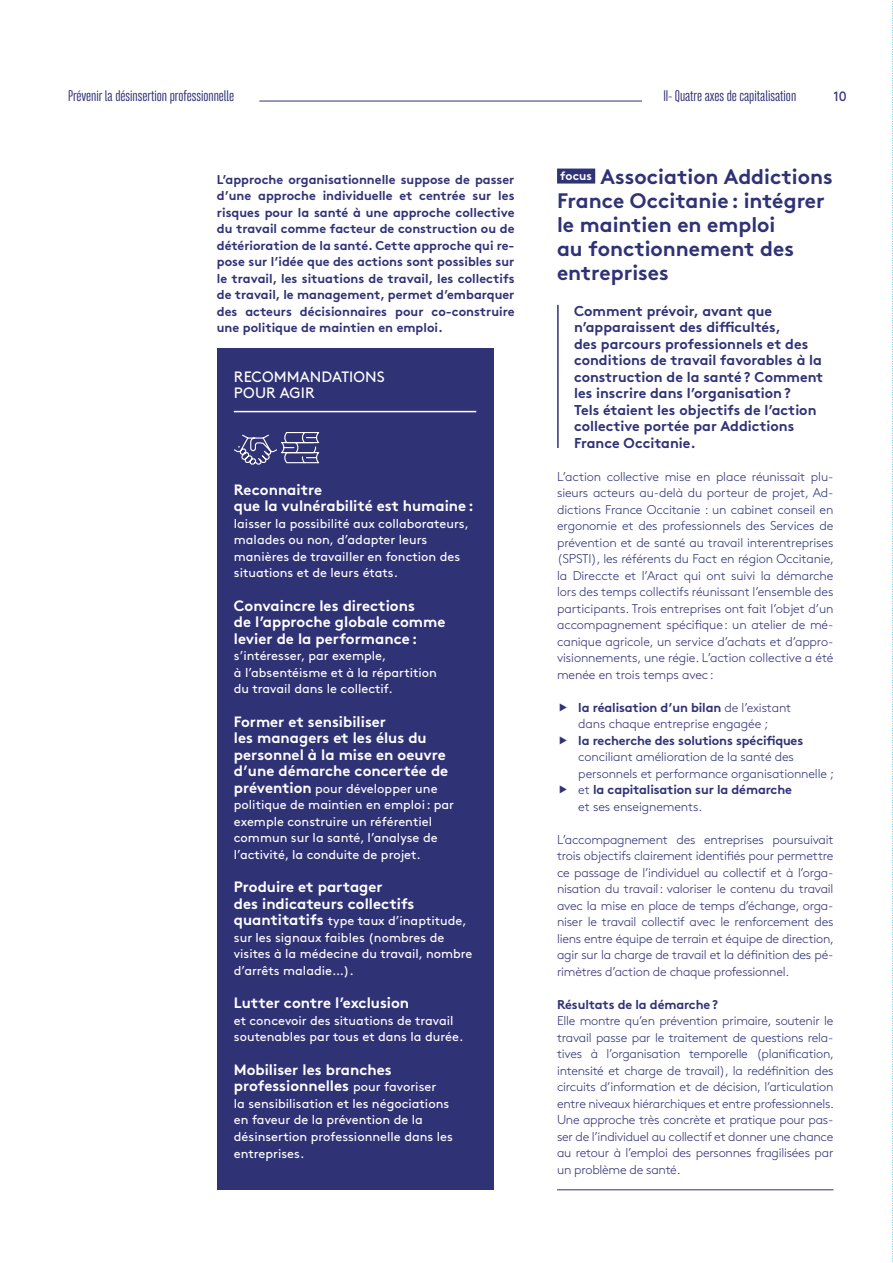
<style>
.page{position:relative;width:893px;height:1263px;background:#fff}
.page>*{position:absolute;margin:0;border:0;box-sizing:border-box;transform-origin:0 0}
.Titre_N1_Focus{font:700 21px/24px "Brown Std";color:#303276}
.Intertitre_EB{font:700 15px/16.5px "Brown Std";color:#fff}
.Titre_N1_EB{font:15px/16.5px "Brown Std";letter-spacing:.01em;color:#fff}
.Chapô_Focus{font:700 14.25px/16.5px "Brown Std";color:#303276}
.t1{font:13.5px "Bw Stretch";color:#303276}
.t2{font:13.5px "Brown Std";color:#303276}
.Texte_courant_Focus{font:300 12.75px/16.5px "Brown Std";letter-spacing:-.01em;color:#303276;text-align:justify}
.Intertitre_EB-2{font:12.75px/16.5px "Brown Std";color:#fff}
.Texte_courant{font:700 12.75px/16.5px "Brown Std";color:#303276;text-align:justify}
.Intertire_Focus{font:700 12.75px "Brown Std";letter-spacing:-.01em;color:#303276}
.s1{font-weight:700;font-size:15px}
.s2{font-weight:400;font-size:12.75px}
.s3{font-weight:700}
.s4{font-weight:300}
</style>
<div class="page">
<svg style="left:892px;top:1px;width:1px;height:1262px"></svg>
<hr style="left:259px;top:101px;width:383px;height:1px;background:#303276">
<div style="left:217px;top:349px;width:276px;height:841px;background:#303276"></div>
<hr style="left:234px;top:411px;width:242px;height:1px;background:#fff">
<svg style="left:234px;top:432px;width:86px;height:33px"></svg>
<div style="left:557px;top:169px;width:38px;height:15px;background:#303276"></div>
<hr style="left:557px;top:305px;width:2px;height:143px;background:#303276">
<hr style="left:557px;top:1189px;width:276px;height:1px;background:#303276">
<p class="t1" style="left:68px;top:88px;width:168px">Prévenir la désinsertion professionnelle</p>
<p class="t1" style="left:663px;top:87px;width:134px">II- Quatre axes de capitalisation</p>
<p class="t2" style="left:833px;top:89px;width:15px">10</p>
<p class="Texte_courant" style="left:217px;top:171px;width:299px">L’approche organisationnelle suppose de passer d’une approche individuelle et centrée sur les risques pour la santé à une approche collective du travail comme facteur de construction ou de détérioration de la santé. Cette approche qui re&shy;pose sur l’idée que des actions sont possibles sur le travail, les situations de travail, les collectifs de travail, le management, permet d’embarquer des acteurs décisionnaires pour co-construire une politique de maintien en emploi.</p>
<p class="Titre_N1_EB" style="left:234px;top:368px;width:152px">RECOMMANDATIONS<br>POUR AGIR</p>
<p class="Intertitre_EB" style="left:234px;top:481px;width:241px">Reconnaitre<br>que la vulnérabilité est humaine:</p>
<p class="Intertitre_EB-2" style="left:234px;top:515px;width:237px">laisser la possibilité aux collaborateurs, malades ou non, d’adapter leurs manières de travailler en fonction des situations et de leurs états.</p>
<p class="Intertitre_EB" style="left:234px;top:597px;width:213px">Convaincre les directions<br>de l’approche globale comme levier de la performance:</p>
<p class="Intertitre_EB-2" style="left:234px;top:648px;width:205px">s’intéresser, par exemple,<br>à l’absentéisme et à la répartition du travail dans le collectif.</p>
<p class="Intertitre_EB" style="left:234px;top:713px;width:216px">Former et sensibiliser<br>les managers et les élus du personnel à la mise en oeuvre d’une démarche concertée de</p>
<p class="Intertitre_EB-2" style="left:234px;top:780px;width:222px"><span class="s1">prévention</span> pour développer une politique de maintien en emploi: par exemple construire un référentiel commun sur la santé, l’analyse de l’activité, la conduite de projet.</p>
<p class="Intertitre_EB" style="left:234px;top:879px;width:182px">Produire et partager<br>des indicateurs collectifs</p>
<p class="Intertitre_EB-2" style="left:234px;top:913px;width:240px"><span class="s1">quantitatifs</span> type taux d’inaptitude, sur les signaux faibles (nombres de visites à la médecine du travail, nombre d’arrêts maladie…).</p>
<p class="Intertitre_EB" style="left:234px;top:995px;width:177px">Lutter contre l’exclusion</p>
<p class="Intertitre_EB-2" style="left:234px;top:1012px;width:231px">et concevoir des situations de travail soutenables par tous et dans la durée.</p>
<p class="Intertitre_EB" style="left:234px;top:1061px;width:204px">Mobiliser les branches professionnelles <span class="s2">pour favoriser</span></p>
<p class="Intertitre_EB-2" style="left:234px;top:1095px;width:221px">la sensibilisation et les négociations en faveur de la prévention de la désinsertion professionnelle dans les entreprises.</p>
<p class="Titre_N1_Focus" style="left:557px;top:164px;width:277px"><sup>focus</sup> Association Addictions<br>France Occitanie: intégrer le maintien en emploi<br>au fonctionnement des entreprises</p>
<p class="Chapô_Focus" style="left:574px;top:302px;width:251px">Comment prévoir, avant que n’apparaissent des difficultés,<br>des parcours professionnels et des conditions de travail favorables à la construction de la santé? Comment les inscrire dans l’organisation?<br>Tels étaient les objectifs de l’action collective portée par Addictions<br>France Occitanie.</p>
<p class="Texte_courant_Focus" style="left:557px;top:468px;width:279px">L’action collective mise en place réunissait plu&shy;sieurs acteurs au-delà du porteur de projet, Ad&shy;dictions France Occitanie : un cabinet conseil en ergonomie et des professionnels des Services de prévention et de santé au travail interentreprises (SPSTI), les référents du Fact en région Occitanie, la Direccte et l’Aract qui ont suivi la démarche lors des temps collectifs réunissant l’ensemble des participants. Trois entreprises ont fait l’objet d’un accompagnement spécifique: un atelier de mé&shy;canique agricole, un service d’achats et d’appro&shy;visionnements, une régie. L’action collective a été menée en trois temps avec:</p>
<p class="Texte_courant_Focus" style="left:578px;top:699px;width:214px"><span class="s3">la réalisation d’un bilan</span> de l’existant dans chaque entreprise engagée ;</p>
<p class="Texte_courant_Focus" style="left:578px;top:732px;width:257px;text-align:left"><span class="s3">la recherche des solutions spécifiques </span>conciliant amélioration de la santé des personnels et performance organisationnelle ;</p>
<p class="Texte_courant" style="left:578px;top:781px;width:215px"><span class="s4">et</span> la capitalisation sur la démarche <span class="s4">et ses enseignements.</span></p>
<p class="Texte_courant_Focus" style="left:557px;top:831px;width:278px">L’accompagnement des entreprises poursuivait trois objectifs clairement identifiés pour permettre ce passage de l’individuel au collectif et à l’orga&shy;nisation du travail: valoriser le contenu du travail avec la mise en place de temps d’échange, orga&shy;niser le travail collectif avec le renforcement des liens entre équipe de terrain et équipe de direction, agir sur la charge de travail et la définition des pé&shy;rimètres d’action de chaque professionnel.</p>
<p class="Intertire_Focus" style="left:557px;top:996px;width:162px">Résultats de la démarche?</p>
<p class="Texte_courant_Focus" style="left:557px;top:1013px;width:279px">Elle montre qu’en prévention primaire, soutenir le travail passe par le traitement de questions rela&shy;tives à l’organisation temporelle (planification, intensité et charge de travail), la redéfinition des circuits d’information et de décision, l’articulation entre niveaux hiérarchiques et entre professionnels.<br>Une approche très concrète et pratique pour pas&shy;ser de l’individuel au collectif et donner une chance au retour à l’emploi des personnes fragilisées par un problème de santé.</p>
</div>
